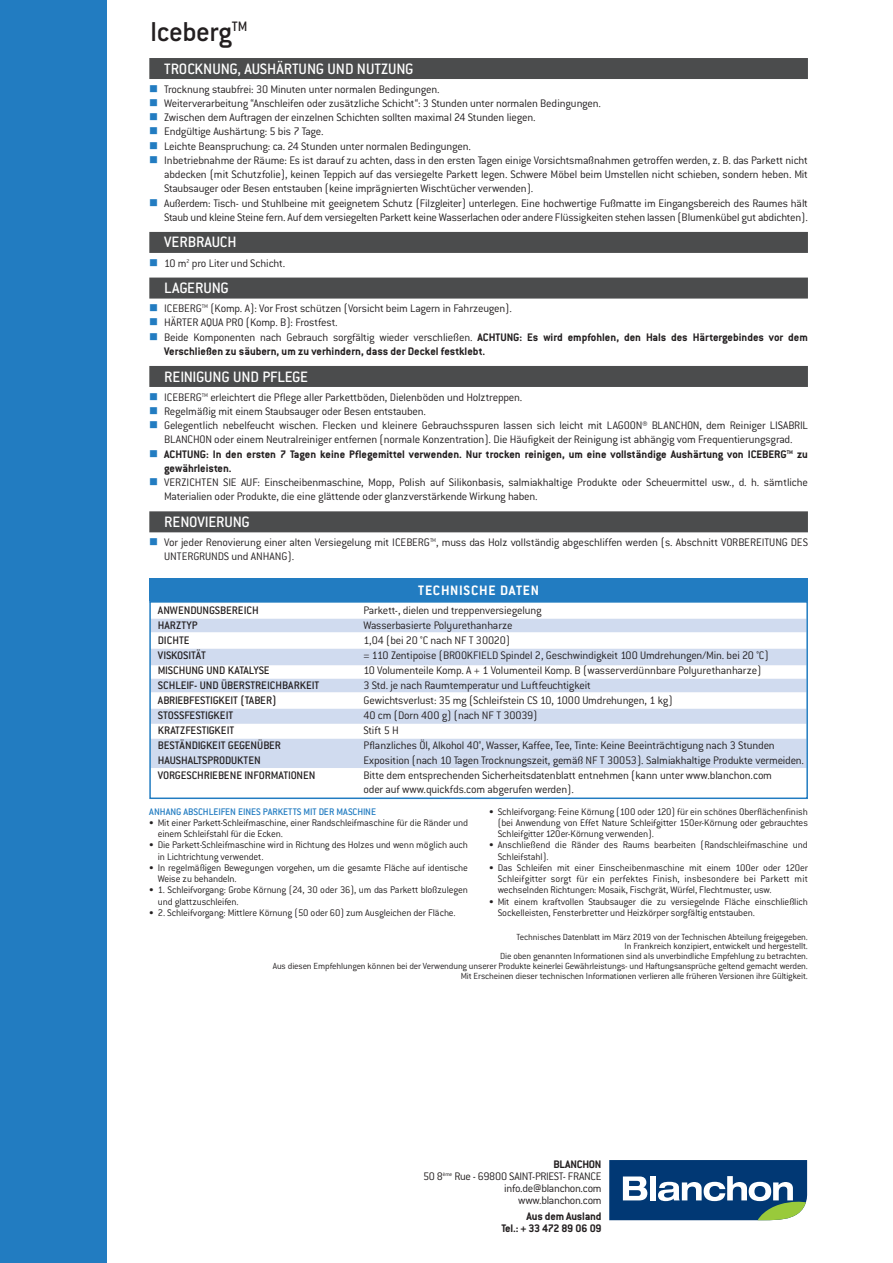
<style>
.page{position:relative;width:893px;height:1263px;background:#fff}
.page>*{position:absolute;margin:0;border:0;box-sizing:border-box;transform-origin:0 0}
.t1{font:500 30px "Conduit ITC";letter-spacing:-.02em;color:#231f20}
.t2{font:500 16.5px "Conduit ITC";color:#fff}
.t3{font:700 15px "Conduit ITC";letter-spacing:.05em;color:#fff}
.t4{font:300 12px/14.2px "Conduit ITC";letter-spacing:-.015em;color:#231f20}
.t5{font:500 12px "Conduit ITC";color:#231f20}
.t6{font:700 12px/12px "Conduit ITC";letter-spacing:-.015em;color:#231f20;text-align:right}
.t7{font:300 10.5px/11.2px "Conduit ITC";letter-spacing:-.015em;color:#231f20}
.t8{font:500 10.5px "Conduit ITC";color:#227cc1}
.t9{font:300 9.75px/9.8px "Conduit ITC";letter-spacing:-.015em;color:#231f20;text-align:right}
.s1{font-weight:700}
</style>
<div class="page">
<div style="left:0;top:0;width:106px;height:1263px;background:#227cc1"></div>
<svg style="left:609px;top:1160px;width:198px;height:60px"></svg>
<div style="left:149px;top:578px;width:659px;height:25px;background:#227cc1"></div>
<div style="left:151px;top:619px;width:655px;height:13px;background:#d0dbef"></div>
<div style="left:151px;top:649px;width:655px;height:16px;background:#d0dbef"></div>
<div style="left:151px;top:679px;width:655px;height:13px;background:#d0dbef"></div>
<div style="left:151px;top:709px;width:655px;height:15px;background:#d0dbef"></div>
<div style="left:151px;top:739px;width:655px;height:15px;background:#d0dbef"></div>
<div style="left:151px;top:753px;width:655px;height:15px;background:#d0dbef"></div>
<div style="left:149px;top:601px;width:659px;height:198px;border:2px solid #227cc1"></div>
<div style="left:149px;top:58px;width:659px;height:21px;background:#4b4c4d"></div>
<div style="left:149px;top:232px;width:659px;height:21px;background:#4b4c4d"></div>
<div style="left:149px;top:278px;width:659px;height:21px;background:#4b4c4d"></div>
<div style="left:149px;top:366px;width:659px;height:21px;background:#4b4c4d"></div>
<div style="left:149px;top:511px;width:659px;height:21px;background:#4b4c4d"></div>
<h1 class="t1" style="left:150px;top:22px;width:99px">Iceberg<sup>TM</sup></h1>
<h2 class="t2" style="left:164px;top:63px;width:251px">TROCKNUNG, AUSHÄRTUNG UND NUTZUNG</h2>
<p class="t4" style="left:164px;top:83px;width:645px">Trocknung staubfrei: 30 Minuten unter normalen Bedingungen.<br>Weiterverarbeitung “Anschleifen oder zusätzliche Schicht“: 3 Stunden unter normalen Bedingungen.<br>Zwischen dem Auftragen der einzelnen Schichten sollten maximal 24 Stunden liegen.<br>Endgültige Aushärtung: 5 bis 7 Tage.<br>Leichte Beanspruchung: ca. 24 Stunden unter normalen Bedingungen.<br>Inbetriebnahme der Räume: Es ist darauf zu achten, dass in den ersten Tagen einige Vorsichtsmaßnahmen getroffen werden, z. B. das Parkett nicht abdecken (mit Schutzfolie), keinen Teppich auf das versiegelte Parkett legen. Schwere Möbel beim Umstellen nicht schieben, sondern heben. Mit Staubsauger oder Besen entstauben (keine imprägnierten Wischtücher verwenden).<br>Außerdem: Tisch- und Stuhlbeine mit geeignetem Schutz (Filzgleiter) unterlegen. Eine hochwertige Fußmatte im Eingangsbereich des Raumes hält Staub und kleine Steine fern. Auf dem versiegelten Parkett keine Wasserlachen oder andere Flüssigkeiten stehen lassen (Blumenkübel gut abdichten).</p>
<h2 class="t2" style="left:164px;top:237px;width:74px">VERBRAUCH</h2>
<p class="t4" style="left:164px;top:257px;width:123px">10 m<sup>2</sup> pro Liter und Schicht.</p>
<h2 class="t2" style="left:164px;top:283px;width:66px">LAGERUNG</h2>
<p class="t4" style="left:164px;top:303px;width:645px">ICEBERG<sup>TM</sup> (Komp. A): Vor Frost schützen (Vorsicht beim Lagern in Fahrzeugen).<br>HÄRTER AQUA PRO (Komp. B): Frostfest.<br>Beide Komponenten nach Gebrauch sorgfältig wieder verschließen. <span class="s1">ACHTUNG: Es wird empfohlen, den Hals des Härtergebindes vor dem Verschließen zu säubern, um zu verhindern, dass der Deckel festklebt.</span></p>
<h2 class="t2" style="left:164px;top:371px;width:145px">REINIGUNG UND PFLEGE</h2>
<p class="t4" style="left:164px;top:391px;width:645px">ICEBERG<sup>TM</sup> erleichtert die Pflege aller Parkettböden, Dielenböden und Holztreppen.<br>Regelmäßig mit einem Staubsauger oder Besen entstauben.<br>Gelegentlich nebelfeucht wischen. Flecken und kleinere Gebrauchsspuren lassen sich leicht mit LAGOON® BLANCHON, dem Reiniger LISABRIL BLANCHON oder einem Neutralreiniger entfernen (normale Konzentration). Die Häufigkeit der Reinigung ist abhängig vom Frequentierungsgrad.<br><span class="s1">ACHTUNG: In den ersten 7 Tagen keine Pflegemittel verwenden. Nur trocken reinigen, um eine vollständige Aushärtung von ICEBERG</span><sup>TM</sup> <span class="s1">zu gewährleisten.</span></p>
<p class="t4" style="left:164px;top:477px;width:645px">VERZICHTEN SIE AUF: Einscheibenmaschine, Mopp, Polish auf Silikonbasis, salmiakhaltige Produkte oder Scheuermittel usw., d. h. sämtliche<br>Materialien oder Produkte, die eine glättende oder glanzverstärkende Wirkung haben.</p>
<h2 class="t2" style="left:164px;top:517px;width:87px">RENOVIERUNG</h2>
<p class="t4" style="left:164px;top:536px;width:645px">Vor jeder Renovierung einer alten Versiegelung mit ICEBERG<sup>TM</sup>, muss das Holz vollständig abgeschliffen werden (s. Abschnitt VORBEREITUNG DES<br>UNTERGRUNDS und ANHANG).</p>
<p class="t3" style="left:418px;top:585px;width:122px">TECHNISCHE DATEN</p>
<p class="t5" style="left:158px;top:607px;width:102px">ANWENDUNGSBEREICH</p>
<p class="t4" style="left:363px;top:605px;width:180px">Parkett-, dielen und treppenversiegelung</p>
<p class="t5" style="left:158px;top:622px;width:41px">HARZTYP</p>
<p class="t4" style="left:363px;top:620px;width:151px">Wasserbasierte Polyurethanharze</p>
<p class="t5" style="left:158px;top:637px;width:33px">DICHTE</p>
<p class="t4" style="left:363px;top:635px;width:148px">1,04 (bei 20 °C nach NF T 30020)</p>
<p class="t5" style="left:158px;top:652px;width:50px">VISKOSITÄT</p>
<p class="t4" style="left:363px;top:650px;width:407px">= 110 Zentipoise (BROOKFIELD Spindel 2, Geschwindigkeit 100 Umdrehungen/Min. bei 20 °C)</p>
<p class="t5" style="left:158px;top:667px;width:113px">MISCHUNG UND KATALYSE</p>
<p class="t4" style="left:363px;top:665px;width:399px">10 Volumenteile Komp. A + 1 Volumenteil Komp. B (wasserverdünnbare Polyurethanharze)</p>
<p class="t5" style="left:158px;top:682px;width:163px">SCHLEIF- UND ÜBERSTREICHBARKEIT</p>
<p class="t4" style="left:363px;top:680px;width:229px">3 Std. je nach Raumtemperatur und Luftfeuchtigkeit</p>
<p class="t5" style="left:158px;top:697px;width:120px">ABRIEBFESTIGKEIT (TABER)</p>
<p class="t4" style="left:363px;top:695px;width:311px">Gewichtsverlust: 35 mg (Schleifstein CS 10, 1000 Umdrehungen, 1 kg)</p>
<p class="t5" style="left:158px;top:712px;width:77px">STOSSFESTIGKEIT</p>
<p class="t4" style="left:363px;top:710px;width:175px">40 cm (Dorn 400 g) (nach NF T 30039)</p>
<p class="t5" style="left:158px;top:727px;width:78px">KRATZFESTIGKEIT</p>
<p class="t4" style="left:363px;top:725px;width:37px">Stift 5 H</p>
<p class="t5" style="left:158px;top:742px;width:125px">BESTÄNDIGKEIT GEGENÜBER</p>
<p class="t4" style="left:363px;top:740px;width:413px">Pflanzliches Öl, Alkohol 40°, Wasser, Kaffee, Tee, Tinte: Keine Beeinträchtigung nach 3 Stunden</p>
<p class="t5" style="left:158px;top:756px;width:104px">HAUSHALTSPRODUKTEN</p>
<p class="t4" style="left:363px;top:754px;width:442px">Exposition (nach 10 Tagen Trocknungszeit, gemäß NF T 30053). Salmiakhaltige Produkte vermeiden.</p>
<p class="t5" style="left:158px;top:771px;width:159px">VORGESCHRIEBENE INFORMATIONEN</p>
<p class="t4" style="left:363px;top:769px;width:410px">Bitte dem entsprechenden Sicherheitsdatenblatt entnehmen (kann unter www.blanchon.com oder auf www.quickfds.com abgerufen werden).</p>
<p class="t8" style="left:149px;top:808px;width:228px">ANHANG ABSCHLEIFEN EINES PARKETTS MIT DER MASCHINE</p>
<p class="t7" style="left:158px;top:818px;width:312px;text-indent:-8px">• Mit einer Parkett-Schleifmaschine, einer Randschleifmaschine für die Ränder und einem Schleifstahl für die Ecken.</p>
<p class="t7" style="left:158px;top:841px;width:312px;text-indent:-8px">• Die Parkett-Schleifmaschine wird in Richtung des Holzes und wenn möglich auch in Lichtrichtung verwendet.</p>
<p class="t7" style="left:158px;top:863px;width:312px;text-indent:-8px">• In regelmäßigen Bewegungen vorgehen, um die gesamte Fläche auf identische<br>Weise zu behandeln.</p>
<p class="t7" style="left:158px;top:886px;width:312px;text-indent:-8px">• 1. Schleifvorgang: Grobe Körnung (24, 30 oder 36), um das Parkett bloßzulegen und glattzuschleifen.</p>
<p class="t7" style="left:149px;top:908px;width:308px">• 2. Schleifvorgang: Mittlere Körnung (50 oder 60) zum Ausgleichen der Fläche.</p>
<p class="t7" style="left:498px;top:807px;width:312px;text-align:justify;text-indent:-8px">• Schleifvorgang: Feine Körnung (100 oder 120) für ein schönes Oberflächenfinish (bei Anwendung von Effet Nature Schleifgitter 150er-Körnung oder gebrauchtes Schleifgitter 120er-Körnung verwenden).</p>
<p class="t7" style="left:498px;top:841px;width:312px;text-indent:-8px">• Anschließend die Ränder des Raums bearbeiten (Randschleifmaschine und<br>Schleifstahl).</p>
<p class="t7" style="left:498px;top:863px;width:312px;text-align:justify;text-indent:-8px">• Das Schleifen mit einer Einscheibenmaschine mit einem 100er oder 120er Schleifgitter sorgt für ein perfektes Finish, insbesondere bei Parkett mit wechselnden Richtungen: Mosaik, Fischgrät, Würfel, Flechtmuster, usw.</p>
<p class="t7" style="left:498px;top:897px;width:312px;text-indent:-8px">• Mit einem kraftvollen Staubsauger die zu versiegelnde Fläche einschließlich<br>Sockelleisten, Fensterbretter und Heizkörper sorgfältig entstauben.</p>
<p class="t9" style="left:273px;top:933px;width:537px">Technisches Datenblatt im März 2019 von der Technischen Abteilung freigegeben.<br>In Frankreich konzipiert, entwickelt und hergestellt.<br>Die oben genannten Informationen sind als unverbindliche Empfehlung zu betrachten.<br>Aus diesen Empfehlungen können bei der Verwendung unserer Produkte keinerlei Gewährleistungs- und Haftungsansprüche geltend gemacht werden.<br>Mit Erscheinen dieser technischen Informationen verlieren alle früheren Versionen ihre Gültigkeit.</p>
<p class="t4" style="left:423px;top:1159px;width:180px;line-height:12px;text-align:right"><span class="s1">BLANCHON<br></span>50 8<sup>ème</sup> Rue - 69800 SAINT-PRIEST- FRANCE info.de@blanchon.com www.blanchon.com</p>
<p class="t6" style="left:501px;top:1212px;width:102px">Aus dem Ausland<br>Tel.: + 33 472 89 06 09</p>
</div>
